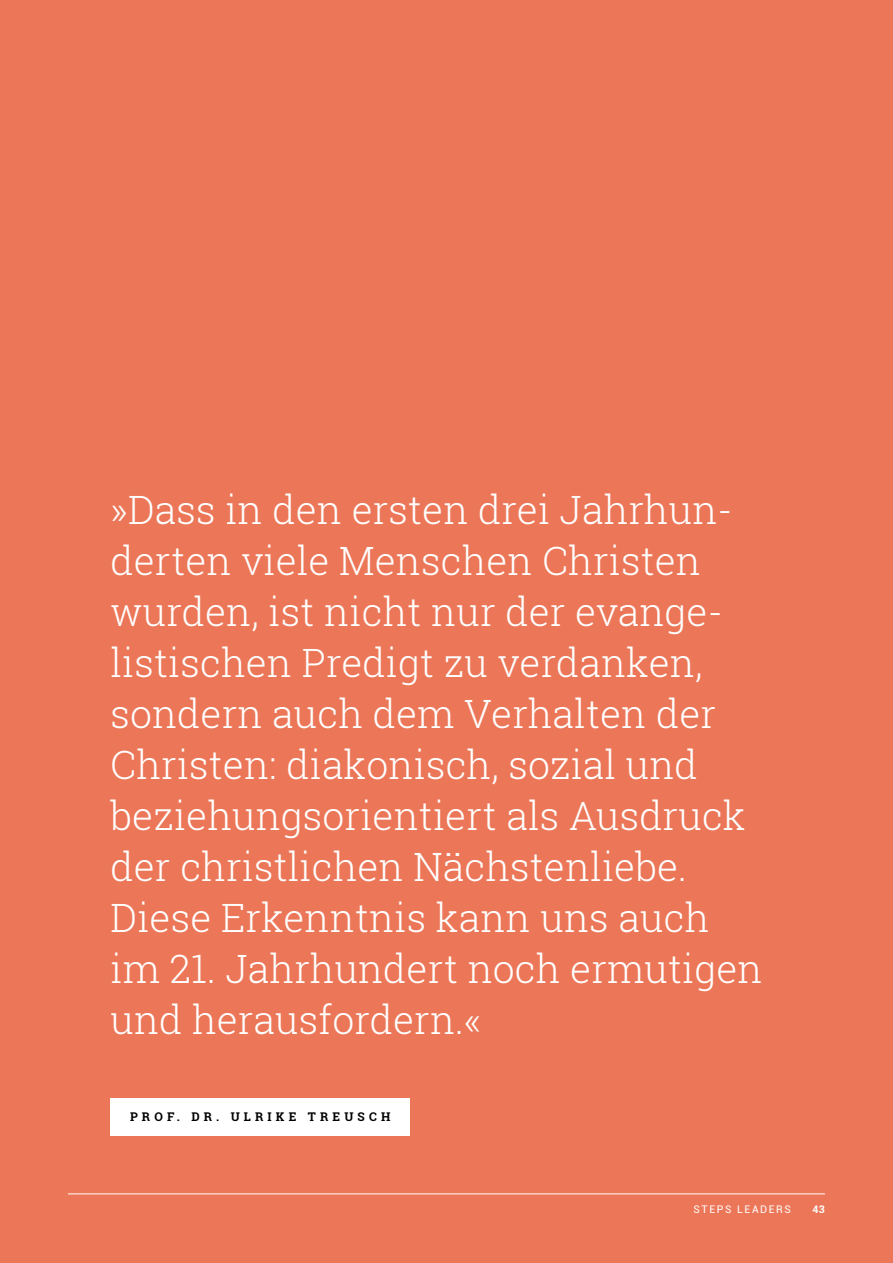
<style>
.page{position:relative;width:893px;height:1263px;background:#ec7758}
.page>*{position:absolute;margin:0;border:0;box-sizing:border-box;transform-origin:0 0}
.t1{font:300 39px/51px "Roboto Slab";letter-spacing:.005em;color:#fff}
.t2{font:700 12px "Roboto Slab";letter-spacing:.35em;color:#000}
.t3{font:10.5px "Roboto";letter-spacing:.15em;color:#fff}
.t4{font:700 10.5px "Roboto";color:#fff}
</style>
<div class="page">
<hr style="left:68px;top:1193px;width:757px;height:1px;background:#fff">
<div style="left:111px;top:1098px;width:299px;height:37px;background:#fff"></div>
<p class="t1" style="left:111px;top:483px;width:654px">»Dass in den ersten drei Jahrhun&shy;derten viele Menschen Christen wurden, ist nicht nur der evange&shy;listischen Predigt zu verdanken, sondern auch dem Verhalten der<br>Christen: diakonisch, sozial und beziehungsorientiert als Ausdruck der christlichen Nächstenliebe.<br>Diese Erkenntnis kann uns auch im 21. Jahrhundert noch ermutigen und herausfordern.«</p>
<p class="t2" style="left:130px;top:1108px;width:262px">PROF. DR. ULRIKE TREUSCH</p>
<p class="t3" style="left:694px;top:1202px;width:99px">STEPS LEADERS</p>
<p class="t4" style="left:812px;top:1202px;width:14px">43</p>
</div>
